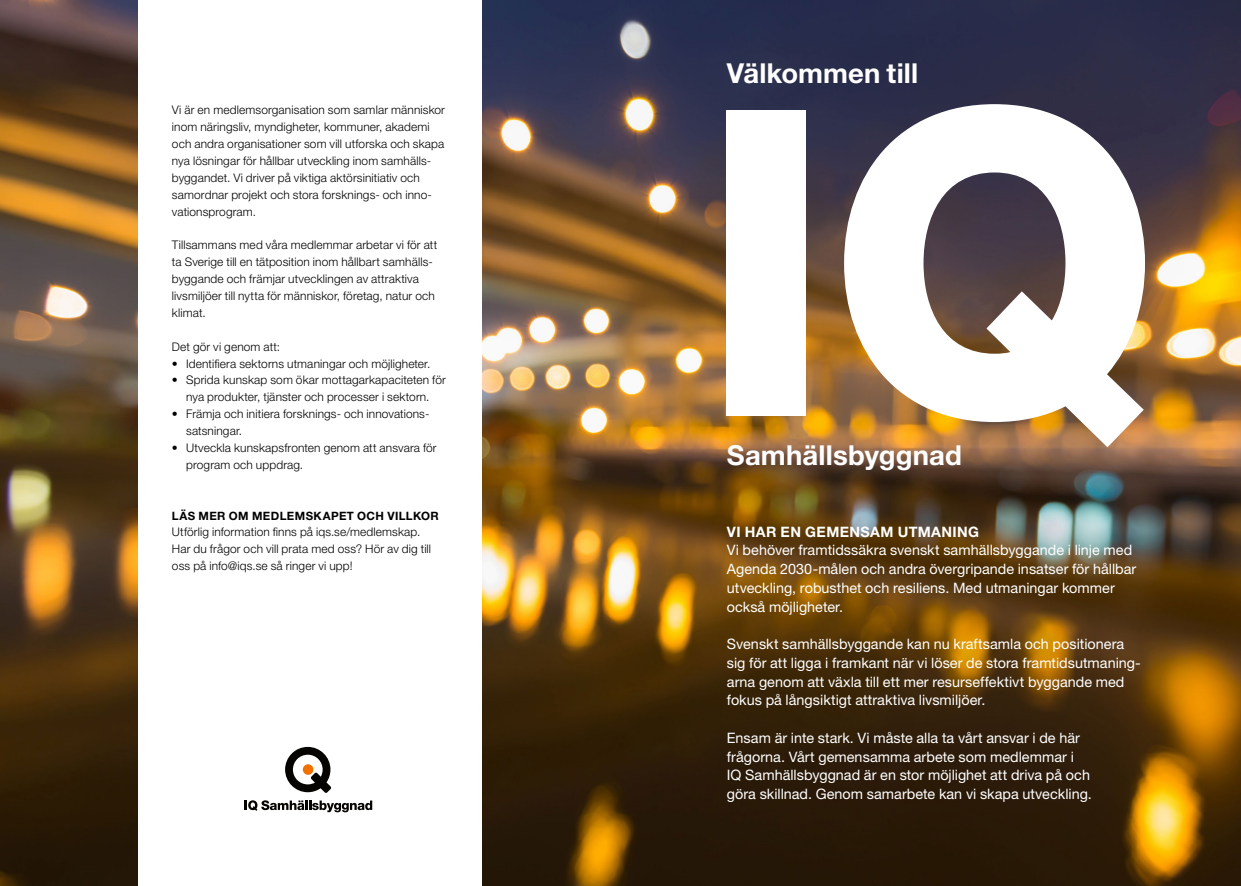
<style>
.page{position:relative;width:1241px;height:886px;background:#fff}
.page>*{position:absolute;margin:0;border:0;box-sizing:border-box;transform-origin:0 0}
.t1{font:800 427.25px "Helvetica Neue LT Std";color:#fff}
.t2{font:700 27.5px "Helvetica Neue LT Std";letter-spacing:.005em;color:#fff}
.t3{font:14.38px/18.8px "Helvetica Neue LT Std";color:#fff}
.t4{font:700 14.38px "Helvetica Neue LT Std";letter-spacing:.03em;color:#fff}
.t5{font:300 11.88px/16.9px "Helvetica Neue LT Std";letter-spacing:.01em;color:#000}
.t6{font:700 11.5px "Helvetica Neue LT Std";letter-spacing:.035em;color:#000}
</style>
<div class="page">
<img style="left:0;top:0;width:1240px;height:886px">
<div style="left:138px;top:0;width:344px;height:886px;background:#fff"></div>
<svg style="left:285px;top:747px;width:46px;height:46px"></svg>
<div style="left:303px;top:764px;width:10px;height:11px;background:#f07000;border-radius:50%"></div>
<svg style="left:245px;top:800px;width:127px;height:12px"></svg>
<p class="t5" style="left:172px;top:101px;width:274px">Vi är en medlemsorganisation som samlar människor inom näringsliv, myndigheter, kommuner, akademi och andra organisationer som vill utforska och skapa nya lösningar för hållbar utveckling inom samhälls&shy;byggandet. Vi driver på viktiga aktörsinitiativ och samordnar projekt och stora forsknings- och inno&shy;vationsprogram.</p>
<p class="t5" style="left:172px;top:236px;width:267px">Tillsammans med våra medlemmar arbetar vi för att ta Sverige till en tätposition inom hållbart samhälls&shy;byggande och främjar utvecklingen av attraktiva livsmiljöer till nytta för människor, företag, natur och klimat.</p>
<p class="t5" style="left:172px;top:338px;width:110px">Det gör vi genom att:</p>
<p class="t5" style="left:172px;top:355px;width:260px">• Identifiera sektorns utmaningar och möjligheter.</p>
<p class="t5" style="left:172px;top:371px;width:275px;text-align:center">• Sprida kunskap som ökar mottagarkapaciteten för nya produkter, tjänster och processer i sektorn.</p>
<p class="t5" style="left:186px;top:405px;width:245px;text-indent:-14px">• Främja och initiera forsknings- och innovations&shy;satsningar.</p>
<p class="t5" style="left:186px;top:439px;width:252px;text-indent:-14px">• Utveckla kunskapsfronten genom att ansvara för program och uppdrag.</p>
<p class="t6" style="left:172px;top:508px;width:268px">LÄS MER OM MEDLEMSKAPET OCH VILLKOR</p>
<p class="t5" style="left:172px;top:523px;width:261px">Utförlig information finns på iqs.se/medlemskap.<br>Har du frågor och vill prata med oss? Hör av dig till oss på info@iqs.se så ringer vi upp!</p>
<h2 class="t2" style="left:726px;top:57px;width:193px">Välkommen till</h2>
<h1 class="t1" style="left:699px;top:9px;width:463px">IQ</h1>
<h2 class="t2" style="left:726px;top:438px;width:236px">Samhällsbyggnad</h2>
<p class="t4" style="left:726px;top:522px;width:254px">VI HAR EN GEMENSAM UTMANING</p>
<p class="t3" style="left:726px;top:541px;width:411px">Vi behöver framtidssäkra svenskt samhällsbyggande i linje med Agenda 2030-målen och andra övergripande insatser för hållbar utveckling, robusthet och resiliens. Med utmaningar kommer också möjligheter.</p>
<p class="t3" style="left:726px;top:634px;width:415px">Svenskt samhällsbyggande kan nu kraftsamla och positionera sig för att ligga i framkant när vi löser de stora framtidsutmaning&shy;arna genom att växla till ett mer resurseffektivt byggande med fokus på långsiktigt attraktiva livsmiljöer.</p>
<p class="t3" style="left:726px;top:728px;width:366px">Ensam är inte stark. Vi måste alla ta vårt ansvar i de här frågorna. Vårt gemensamma arbete som medlemmar i IQ Samhällsbyggnad är en stor möjlighet att driva på och göra skillnad. Genom samarbete kan vi skapa utveckling.</p>
</div>
